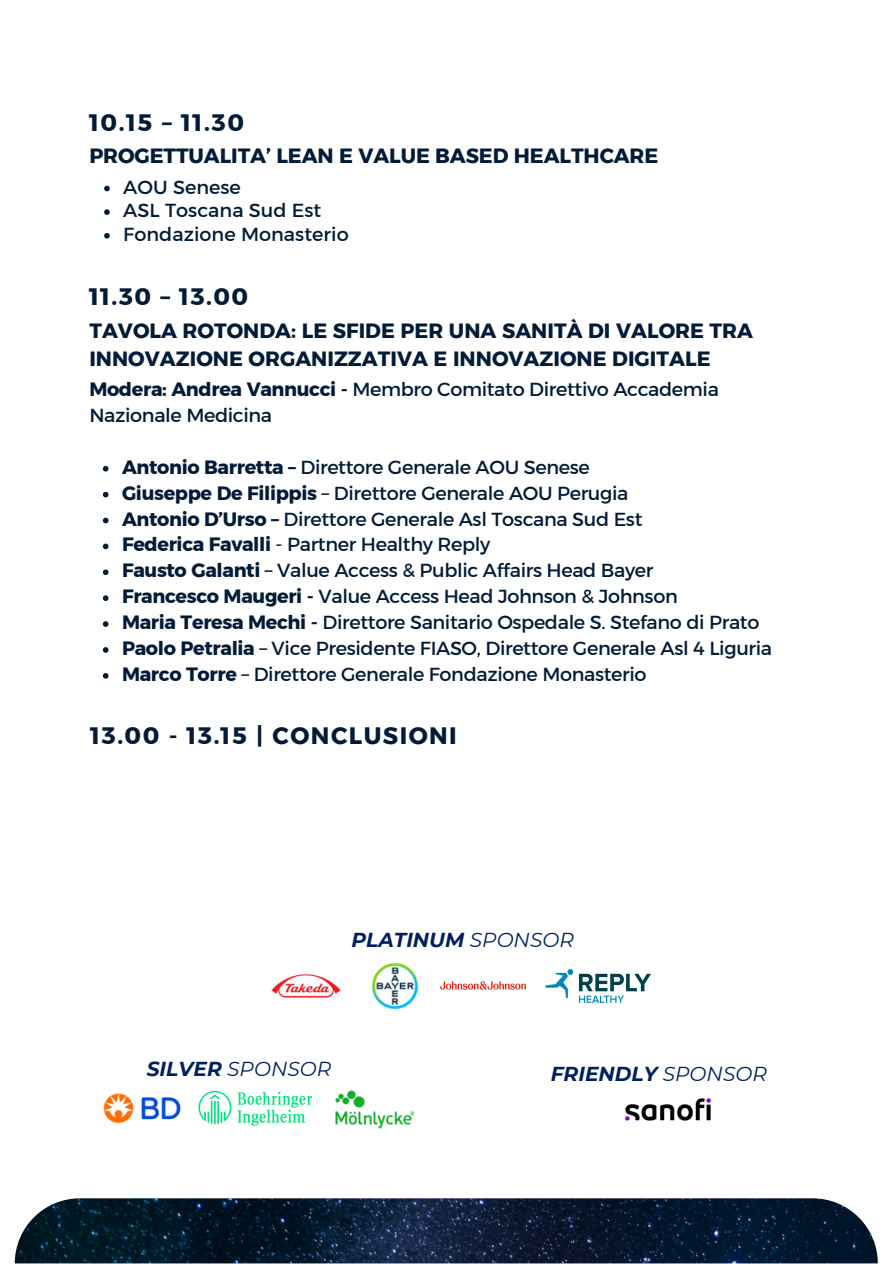
<style>
.page{position:relative;width:894px;height:1264px;background:#fff}
.page>*{position:absolute;margin:0;border:0;box-sizing:border-box;transform-origin:0 0}
.t1{font:23.7px "Kief Montaser Bold";letter-spacing:.06em;color:#021b36}
.t2{font:20.55px/28.2px "Kief Montaser Bold";color:#021b36}
.t3{font:italic 700 20.1px "Montserrat";color:#002060}
.t4{font:italic 20.1px "Montserrat";color:#002060}
.t5{font:19.2px/25.8px "Kief Montaser Regular";letter-spacing:-.02em;color:#021b36}
.t6{font:19.2px "Kief Montaser Regular";color:#021b36}
.s1{font-family:"Kief Montaser Bold"}
.s2{font-weight:400}
.s3{font-weight:700}
</style>
<div class="page">
<img style="left:15px;top:1198px;width:862px;height:65px">
<svg style="left:103px;top:466px;width:5px;height:5px"></svg>
<svg style="left:103px;top:492px;width:5px;height:5px"></svg>
<svg style="left:103px;top:517px;width:5px;height:6px"></svg>
<svg style="left:103px;top:543px;width:5px;height:6px"></svg>
<svg style="left:103px;top:569px;width:5px;height:6px"></svg>
<svg style="left:103px;top:595px;width:5px;height:6px"></svg>
<svg style="left:103px;top:621px;width:5px;height:6px"></svg>
<svg style="left:103px;top:647px;width:5px;height:5px"></svg>
<svg style="left:103px;top:673px;width:5px;height:5px"></svg>
<img style="left:271px;top:974px;width:70px;height:24px">
<img style="left:371px;top:962px;width:48px;height:48px">
<svg style="left:198px;top:1090px;width:33px;height:34px"></svg>
<svg style="left:237px;top:1091px;width:75px;height:34px"></svg>
<img style="left:103px;top:1093px;width:78px;height:31px">
<img style="left:335px;top:1090px;width:80px;height:39px">
<img style="left:625px;top:1098px;width:86px;height:23px">
<img style="left:545px;top:969px;width:105px;height:33px">
<img style="left:440px;top:981px;width:86px;height:9px">
<svg style="left:104px;top:186px;width:6px;height:5px"></svg>
<svg style="left:104px;top:209px;width:6px;height:6px"></svg>
<svg style="left:104px;top:233px;width:6px;height:5px"></svg>
<p class="t1" style="left:89px;top:108px;width:156px">10.15 – 11.30</p>
<p class="t2" style="left:89px;top:142px;width:570px">PROGETTUALITA’ LEAN E VALUE BASED HEALTHCARE</p>
<p class="t6" style="left:123px;top:175px;width:119px">AOU Senese</p>
<h4 class="t6" style="left:123px;top:199px;width:199px">ASL Toscana Sud Est</h4>
<p class="t6" style="left:123px;top:222px;width:227px">Fondazione Monasterio</p>
<p class="t1" style="left:89px;top:281px;width:160px">11.30 – 13.00</p>
<h4 class="t2" style="left:89px;top:317px;width:665px">TAVOLA ROTONDA: LE SFIDE PER UNA SANITÀ DI VALORE TRA<br>INNOVAZIONE ORGANIZZATIVA E INNOVAZIONE DIGITALE</h4>
<h3 class="t5" style="left:89px;top:376px;width:631px"><span class="s1">Modera: Andrea Vannucci -</span> Membro Comitato Direttivo Accademia<br>Nazionale Medicina</h3>
<p class="t5" style="left:122px;top:454px;width:469px"><span class="s1">Antonio Barretta –</span> Direttore Generale AOU Senese</p>
<p class="t5" style="left:122px;top:480px;width:508px"><span class="s1">Giuseppe De Filippis</span> – Direttore Generale AOU Perugia</p>
<p class="t5" style="left:122px;top:506px;width:522px"><span class="s1">Antonio D’Urso –</span> Direttore Generale Asl Toscana Sud Est</p>
<h2 class="t5" style="left:122px;top:531px;width:370px"><span class="s1">Federica Favalli</span> - Partner Healthy Reply</h2>
<h3 class="t5" style="left:122px;top:557px;width:532px"><span class="s1">Fausto Galanti</span> – Value Access &amp; Public Affairs Head Bayer</h3>
<p class="t5" style="left:122px;top:583px;width:557px"><span class="s1">Francesco Maugeri -</span> Value Access Head Johnson &amp; Johnson</p>
<p class="t5" style="left:122px;top:609px;width:638px"><span class="s1">Maria Teresa Mechi -</span> Direttore Sanitario Ospedale S. Stefano di Prato</p>
<p class="t5" style="left:122px;top:635px;width:651px"><span class="s1">Paolo Petralia</span> – Vice Presidente FIASO, Direttore Generale Asl 4 Liguria</p>
<p class="t5" style="left:122px;top:661px;width:526px"><span class="s1">Marco Torre</span> – Direttore Generale Fondazione Monasterio</p>
<p class="t1" style="left:91px;top:721px;width:367px">13.00 - 13.15 | CONCLUSIONI</p>
<p class="t3" style="left:351px;top:927px;width:224px">PLATINUM <span class="s2">SPONSOR</span></p>
<p class="t4" style="left:147px;top:1056px;width:186px"><span class="s3">SILVER</span> SPONSOR</p>
<h1 class="t3" style="left:550px;top:1061px;width:218px">FRIENDLY <span class="s2">SPONSOR</span></h1>
</div>
